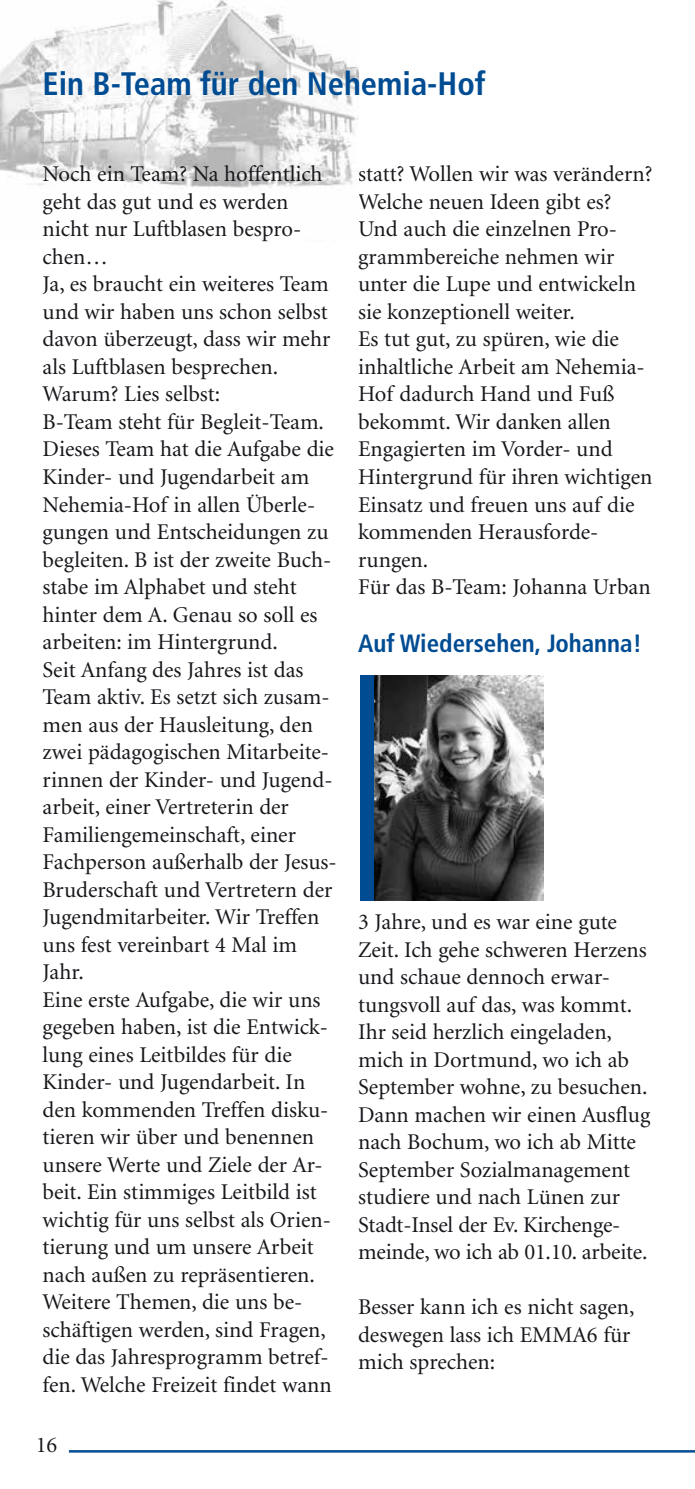
<style>
.page{position:relative;width:695px;height:1489px;background:#fff}
.page>*{position:absolute;margin:0;border:0;box-sizing:border-box;transform-origin:0 0}
.t1{font:700 condensed 32.5px "Frutiger LT";color:#004c93}
.t2{font:700 condensed 25px "Frutiger LT";color:#004c93}
.t3{font:22.5px/27.5px "Minion LT";color:#1a171c}
</style>
<div class="page">
<hr style="left:69px;top:1449px;width:625px;height:3px;background:#004c93">
<img style="left:0;top:0;width:358px;height:188px">
<div style="left:360px;top:675px;width:28px;height:225px;background:#004c93"></div>
<img style="left:374px;top:675px;width:169px;height:225px">
<h1 class="t1" style="left:43px;top:65px;width:444px">Ein B-Team für den Nehemia-Hof</h1>
<p class="t3" style="left:43px;top:161px;width:296px">Noch ein Team? Na hoffentlich geht das gut und es werden nicht nur Luftblasen bespro&shy;chen…<br>Ja, es braucht ein weiteres Team und wir haben uns schon selbst davon überzeugt, dass wir mehr als Luftblasen besprechen.<br>Warum? Lies selbst:<br>B-Team steht für Begleit-Team.<br>Dieses Team hat die Aufgabe die<br>Kinder- und Jugendarbeit am<br>Nehemia-Hof in allen Überle&shy;gungen und Entscheidungen zu begleiten. B ist der zweite Buch&shy;stabe im Alphabet und steht hinter dem A. Genau so soll es arbeiten: im Hintergrund.<br>Seit Anfang des Jahres ist das<br>Team aktiv. Es setzt sich zusam&shy;men aus der Hausleitung, den zwei pädagogischen Mitarbeite&shy;rinnen der Kinder- und Jugend&shy;arbeit, einer Vertreterin der<br>Familiengemeinschaft, einer<br>Fachperson außerhalb der Jesus-<br>Bruderschaft und Vertretern der<br>Jugendmitarbeiter. Wir Treffen uns fest vereinbart 4 Mal im<br>Jahr.<br>Eine erste Aufgabe, die wir uns gegeben haben, ist die Entwick&shy;lung eines Leitbildes für die<br>Kinder- und Jugendarbeit. In den kommenden Treffen disku&shy;tieren wir über und benennen unsere Werte und Ziele der Ar&shy;beit. Ein stimmiges Leitbild ist wichtig für uns selbst als Orien&shy;tierung und um unsere Arbeit nach außen zu repräsentieren.<br>Weitere Themen, die uns be&shy;schäftigen werden, sind Fragen, die das Jahresprogramm betref&shy;fen. Welche Freizeit findet wann</p>
<p class="t3" style="left:36px;top:1431px;width:23px">16</p>
<p class="t3" style="left:358px;top:161px;width:296px">statt? Wollen wir was verändern?<br>Welche neuen Ideen gibt es?<br>Und auch die einzelnen Pro&shy;grammbereiche nehmen wir unter die Lupe und entwickeln sie konzeptionell weiter.<br>Es tut gut, zu spüren, wie die inhaltliche Arbeit am Nehemia-<br>Hof dadurch Hand und Fuß bekommt. Wir danken allen<br>Engagierten im Vorder- und<br>Hintergrund für ihren wichtigen<br>Einsatz und freuen uns auf die kommenden Herausforde&shy;rungen.<br>Für das B-Team: Johanna Urban</p>
<p class="t2" style="left:358px;top:628px;width:285px">Auf Wiedersehen, Johanna!</p>
<p class="t3" style="left:358px;top:909px;width:293px">3 Jahre, und es war eine gute<br>Zeit. Ich gehe schweren Herzens und schaue dennoch erwar&shy;tungsvoll auf das, was kommt.<br>Ihr seid herzlich eingeladen, mich in Dortmund, wo ich ab<br>September wohne, zu besuchen.<br>Dann machen wir einen Ausflug nach Bochum, wo ich ab Mitte<br>September Sozialmanagement studiere und nach Lünen zur<br>Stadt-Insel der Ev. Kirchenge&shy;meinde, wo ich ab 01.10. arbeite.</p>
<p class="t3" style="left:358px;top:1294px;width:278px">Besser kann ich es nicht sagen, deswegen lass ich EMMA6 für mich sprechen:</p>
</div>
